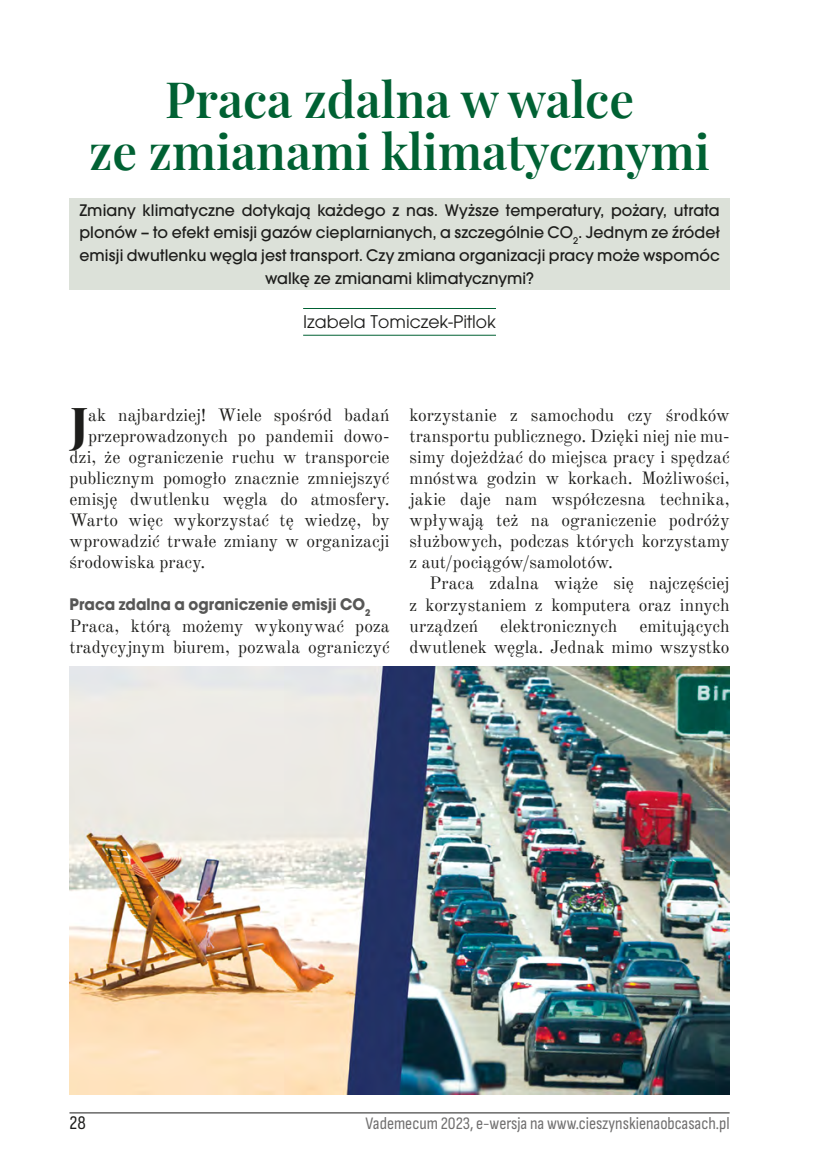
<style>
.page{position:relative;width:819px;height:1166px;background:#fff}
.page>*{position:absolute;margin:0;border:0;box-sizing:border-box;transform-origin:0 0}
._1_Tytuly{font:600 49px/52.5px "Playfair Display";color:#006133;text-align:center}
._6a_Tekst_1_Inicjal{font:800 47.25px "Playfair Display";color:#1d1d1b}
._4_Autorki{font:19.25px "Avant Gar Got Itc TEE";color:#1d1d1b}
.t1{font:19.25px "Sofia Sans Condensed";color:#1d1d1b}
._6_Tekst_1{font:17.5px/21px "Old Standard TT";letter-spacing:.005em;color:#1d1d1b}
._6a_Tekst_1_Inicjal-2{font:17.5px "Old Standard TT";letter-spacing:.005em;color:#1d1d1b}
._3_Lead{font:500 17.5px/22.8px "Avant Gar Got Itc TEE";letter-spacing:.005em;color:#1d1d1b;text-align:center}
.Tekst{font:17.5px/21px "Old Standard TT";letter-spacing:.005em;color:#1d1d1b;text-align:justify}
.t2{font:17.5px "Sofia Sans Condensed";color:#706f6f}
._5_Srodtytuly{font:700 17.5px "Avant Gar Got Itc TEE";letter-spacing:.01em;color:#575756;scale:.95 1}
</style>
<div class="page">
<hr style="left:69px;top:1112px;width:660px;height:1px;background:#1d1d1b">
<div style="left:69px;top:199px;width:660px;height:91px;background:#dce1d9"></div>
<hr style="left:303px;top:308px;width:193px;height:1px;background:#006133">
<hr style="left:303px;top:335px;width:193px;height:1px;background:#006133">
<img style="left:69px;top:667px;width:660px;height:427px">
<p class="_1_Tytuly" style="left:89px;top:69px;width:622px">Praca zdalna w walce<br>ze zmianami klimatycznymi</p>
<p class="_3_Lead" style="left:79px;top:198px;width:641px">Zmiany klimatyczne dotykają każdego z nas. Wyższe temperatury, pożary, utrata plonów – to efekt emisji gazów cieplarnianych, a szczególnie CO<sub>2</sub>. Jednym ze źródeł emisji dwutlenku węgla jest transport. Czy zmiana organizacji pracy może wspomóc walkę ze zmianami klimatycznymi?</p>
<p class="_4_Autorki" style="left:303px;top:310px;width:194px">Izabela Tomiczek-Pitlok</p>
<p class="_6a_Tekst_1_Inicjal" style="left:71px;top:387px;width:19px">J</p>
<p class="_6a_Tekst_1_Inicjal-2" style="left:88px;top:402px;width:303px">ak najbardziej! Wiele spośród badań</p>
<p class="_6a_Tekst_1_Inicjal-2" style="left:88px;top:423px;width:303px">przeprowadzonych po pandemii dowo-</p>
<p class="_6a_Tekst_1_Inicjal-2" style="left:69px;top:444px;width:321px">dzi, że ograniczenie ruchu w transporcie</p>
<p class="_6a_Tekst_1_Inicjal-2" style="left:69px;top:465px;width:321px">publicznym pomogło znacznie zmniejszyć</p>
<p class="_6a_Tekst_1_Inicjal-2" style="left:69px;top:486px;width:321px">emisję dwutlenku węgla do atmosfery.</p>
<p class="_6a_Tekst_1_Inicjal-2" style="left:69px;top:507px;width:321px">Warto więc wykorzystać tę wiedzę, by</p>
<p class="_6a_Tekst_1_Inicjal-2" style="left:69px;top:528px;width:321px">wprowadzić trwałe zmiany w organizacji</p>
<p class="_6a_Tekst_1_Inicjal-2" style="left:69px;top:549px;width:137px">środowiska pracy.</p>
<p class="_5_Srodtytuly" style="left:69px;top:594px;width:318px">Praca zdalna a ograniczenie emisji CO<sub>2</sub></p>
<p class="_6_Tekst_1" style="left:69px;top:614px;width:321px">Praca, którą możemy wykonywać poza tradycyjnym biurem, pozwala ograniczyć</p>
<p class="_6_Tekst_1" style="left:409px;top:404px;width:321px;text-align:justify">korzystanie z samochodu czy środków transportu publicznego. Dzięki niej nie mu&shy;simy dojeżdżać do miejsca pracy i spędzać mnóstwa godzin w korkach. Możliwości, jakie daje nam współczesna technika, wpływają też na ograniczenie podróży służbowych, podczas których korzystamy z aut/pociągów/samolotów.</p>
<p class="Tekst" style="left:409px;top:572px;width:321px;text-indent:20px">Praca zdalna wiąże się najczęściej z korzystaniem z komputera oraz innych urządzeń</p>
<p class="Tekst" style="left:409px;top:614px;width:321px;text-align:right">emitujących<br>dwutlenek węgla. Jednak mimo wszystko</p>
<p class="Tekst" style="left:500px;top:614px;width:119px">elektronicznych</p>
<p class="t1" style="left:69px;top:1112px;width:18px">28</p>
<p class="t2" style="left:365px;top:1113px;width:365px">Vademecum 2023, e-wersja na www.cieszynskienaobcasach.pl</p>
</div>
